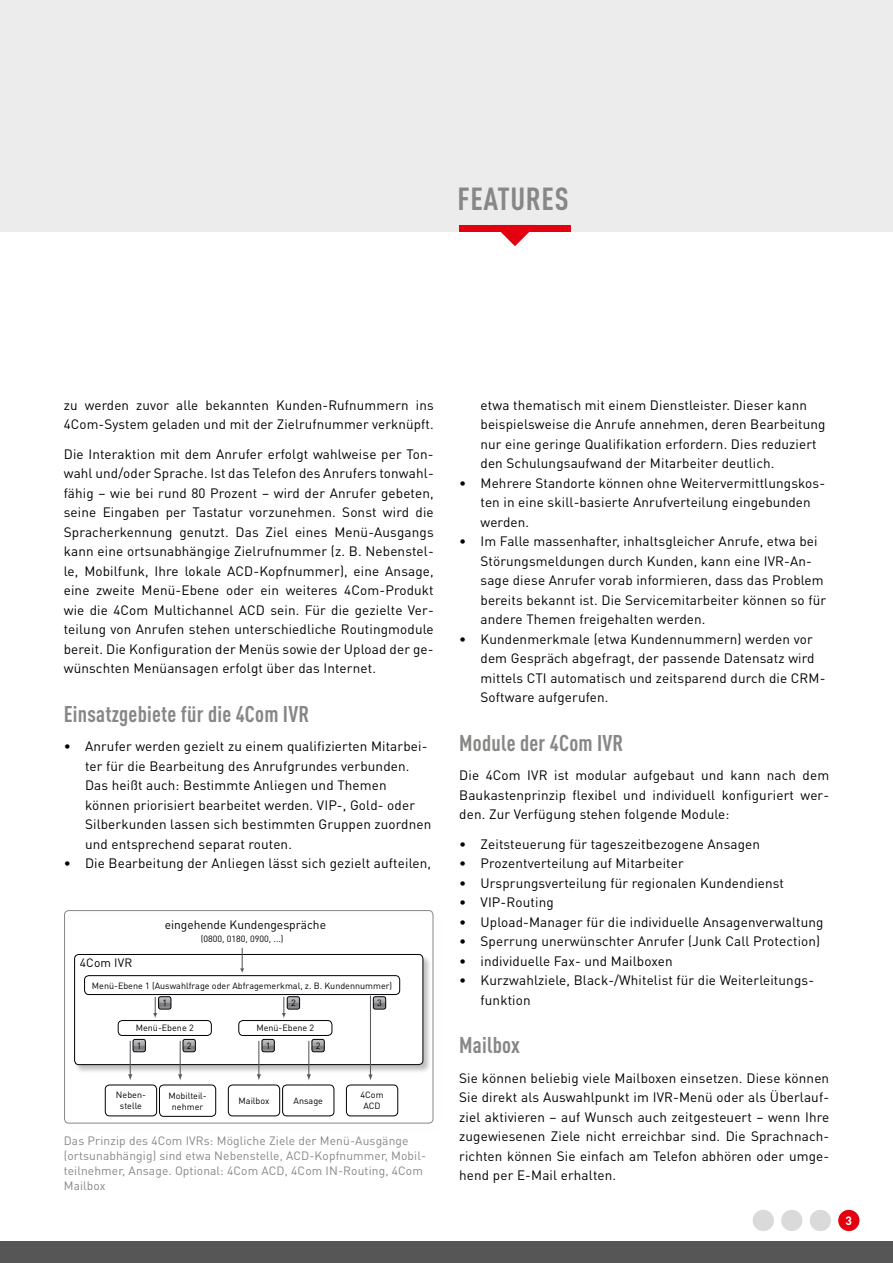
<style>
.page{position:relative;width:893px;height:1263px;background:#fff}
.page>*{position:absolute;margin:0;border:0;box-sizing:border-box;transform-origin:0 0}
.t1{font:700 condensed 31.5px "DINOT";letter-spacing:.02em;color:#878786}
.t2{font:700 condensed 22.5px "DINOT";letter-spacing:.01em;color:#878786}
.t3{font:13.5px/19.5px "DINOT";letter-spacing:.01em;color:#000}
.t4{font:12px/15px "DINOT";letter-spacing:.01em;color:#878786}
.t5{font:12px "DINOT";color:#000}
.t6{font:700 12px "DINOT";color:#fff}
.t7{font:9px/10.8px "DINOT";color:#000;text-align:center}
</style>
<div class="page">
<div style="left:0;top:1242px;width:893px;height:21px;background:#565656"></div>
<div style="left:753px;top:1210px;width:21px;height:21px;background:#dadada;border-radius:50%"></div>
<div style="left:781px;top:1210px;width:21px;height:21px;background:#dadada;border-radius:50%"></div>
<div style="left:810px;top:1210px;width:21px;height:21px;background:#dadada;border-radius:50%"></div>
<div style="left:838px;top:1210px;width:21px;height:21px;background:#e3000f;border-radius:50%"></div>
<div style="left:0;top:0;width:893px;height:231px;background:#ececed"></div>
<div style="left:459px;top:225px;width:112px;height:6px;background:#e3000f"></div>
<svg style="left:494px;top:231px;width:42px;height:15px"></svg>
<div style="left:64px;top:910px;width:369px;height:213px;border:1px solid #878786;border-radius:4px"></div>
<div style="left:74px;top:954px;width:358px;height:119px;background:#000;opacity:.25"></div>
<div style="left:75px;top:954px;width:348px;height:110px;background:#fff;border-radius:4px"></div>
<div style="left:74px;top:954px;width:349px;height:111px;border:1px solid #000;border-radius:4px"></div>
<div style="left:84px;top:975px;width:316px;height:20px;border:1px solid #000;border-radius:4px"></div>
<div style="left:118px;top:1020px;width:94px;height:16px;border:1px solid #000;border-radius:4px"></div>
<svg style="left:240px;top:948px;width:4px;height:25px"></svg>
<hr style="left:308px;top:1041px;width:1px;height:34px;background:#5a5a5c">
<svg style="left:307px;top:1074px;width:4px;height:7px"></svg>
<hr style="left:258px;top:1041px;width:1px;height:34px;background:#5a5a5c">
<svg style="left:257px;top:1074px;width:4px;height:7px"></svg>
<hr style="left:180px;top:1041px;width:1px;height:34px;background:#5a5a5c">
<svg style="left:178px;top:1074px;width:4px;height:7px"></svg>
<hr style="left:130px;top:1041px;width:1px;height:34px;background:#5a5a5c">
<svg style="left:128px;top:1074px;width:4px;height:7px"></svg>
<hr style="left:370px;top:995px;width:1px;height:80px;background:#5a5a5c">
<svg style="left:368px;top:1074px;width:5px;height:7px"></svg>
<svg style="left:183px;top:1039px;width:11px;height:13px"></svg>
<div style="left:183px;top:1039px;width:13px;height:13px;border:1px solid #000;border-radius:2px"></div>
<svg style="left:152px;top:997px;width:19px;height:25px"></svg>
<div style="left:158px;top:996px;width:13px;height:13px;border:1px solid #000;border-radius:2px"></div>
<svg style="left:281px;top:997px;width:19px;height:21px"></svg>
<div style="left:287px;top:996px;width:13px;height:13px;border:1px solid #000;border-radius:2px"></div>
<svg style="left:262px;top:1039px;width:11px;height:13px"></svg>
<div style="left:262px;top:1039px;width:13px;height:13px;border:1px solid #000;border-radius:2px"></div>
<svg style="left:312px;top:1039px;width:12px;height:13px"></svg>
<div style="left:312px;top:1039px;width:12px;height:13px;border:1px solid #000;border-radius:2px"></div>
<svg style="left:373px;top:998px;width:13px;height:11px"></svg>
<div style="left:373px;top:996px;width:13px;height:13px;border:1px solid #000;border-radius:2px"></div>
<svg style="left:133px;top:1039px;width:11px;height:13px"></svg>
<div style="left:133px;top:1039px;width:13px;height:13px;border:1px solid #000;border-radius:2px"></div>
<div style="left:105px;top:1085px;width:52px;height:31px;border:1px solid #000;border-radius:4px"></div>
<div style="left:159px;top:1085px;width:57px;height:31px;border:1px solid #000;border-radius:4px"></div>
<div style="left:282px;top:1085px;width:52px;height:31px;border:1px solid #000;border-radius:4px"></div>
<div style="left:228px;top:1085px;width:52px;height:31px;border:1px solid #000;border-radius:4px"></div>
<div style="left:346px;top:1085px;width:52px;height:31px;border:1px solid #000;border-radius:4px"></div>
<div style="left:239px;top:1020px;width:93px;height:16px;border:1px solid #000;border-radius:4px"></div>
<h1 class="t1" style="left:457px;top:180px;width:113px">FEATURES</h1>
<p class="t3" style="left:64px;top:395px;width:371px">zu werden zuvor alle bekannten Kunden-Rufnummern ins<br>4Com-System geladen und mit der Zielrufnummer verknüpft.</p>
<p class="t3" style="left:64px;top:443px;width:371px;text-align:justify">Die Interaktion mit dem Anrufer erfolgt wahlweise per Ton&shy;wahl und/oder Sprache. Ist das Telefon des Anrufers tonwahl&shy;fähig – wie bei rund 80 Prozent – wird der Anrufer gebeten, seine Eingaben per Tastatur vorzunehmen. Sonst wird die Spracherkennung genutzt. Das Ziel eines Menü-Ausgangs kann eine ortsunabhängige Zielrufnummer (z. B. Nebenstel&shy;le, Mobilfunk, Ihre lokale ACD-Kopfnummer), eine Ansage, eine zweite Menü-Ebene oder ein weiteres 4Com-Produkt wie die 4Com Multichannel ACD sein. Für die gezielte Ver&shy;teilung von Anrufen stehen unterschiedliche Routingmodule bereit. Die Konfiguration der Menüs sowie der Upload der ge&shy;wünschten Menüansagen erfolgt über das Internet.</p>
<h2 class="t2" style="left:64px;top:700px;width:247px">Einsatzgebiete für die 4Com IVR</h2>
<p class="t3" style="left:85px;top:736px;width:348px;text-indent:-21px">• Anrufer werden gezielt zu einem qualifizierten Mitarbei&shy;ter für die Bearbeitung des Anrufgrundes verbunden.<br>Das heißt auch: Bestimmte Anliegen und Themen können priorisiert bearbeitet werden. VIP-, Gold- oder Silberkunden lassen sich bestimmten Gruppen zuordnen und entsprechend separat routen.</p>
<p class="t3" style="left:64px;top:853px;width:369px">• Die Bearbeitung der Anliegen lässt sich gezielt aufteilen,</p>
<p class="t5" style="left:165px;top:916px;width:163px">eingehende Kundengespräche</p>
<p class="t5" style="left:80px;top:955px;width:54px">4Com IVR</p>
<p class="t7" style="left:201px;top:933px;width:84px">(0800, 0180, 0900, ...)</p>
<p class="t7" style="left:92px;top:979px;width:302px">Menü-Ebene 1 (Auswahlfrage oder Abfragemerkmal, z. B. Kundennummer)</p>
<p class="t7" style="left:136px;top:1022px;width:59px">Menü-Ebene 2</p>
<p class="t7" style="left:377px;top:997px;width:6px">3</p>
<p class="t7" style="left:162px;top:997px;width:6px">1</p>
<p class="t7" style="left:291px;top:997px;width:6px">2</p>
<p class="t7" style="left:266px;top:1040px;width:6px">1</p>
<p class="t7" style="left:316px;top:1040px;width:6px">2</p>
<p class="t7" style="left:256px;top:1022px;width:59px">Menü-Ebene 2</p>
<p class="t7" style="left:187px;top:1040px;width:6px">2</p>
<p class="t7" style="left:137px;top:1040px;width:6px">1</p>
<p class="t7" style="left:116px;top:1089px;width:31px">Neben&shy;stelle</p>
<p class="t7" style="left:168px;top:1090px;width:40px">Mobilteil&shy;nehmer</p>
<p class="t7" style="left:239px;top:1095px;width:32px">Mailbox</p>
<p class="t7" style="left:294px;top:1095px;width:31px">Ansage</p>
<p class="t7" style="left:361px;top:1089px;width:25px">4Com<br>ACD</p>
<p class="t4" style="left:64px;top:1132px;width:364px">Das Prinzip des 4Com IVRs: Mögliche Ziele der Menü-Ausgänge (ortsunabhängig) sind etwa Nebenstelle, ACD-Kopfnummer, Mobil&shy;teilnehmer, Ansage. Optional: 4Com ACD, 4Com IN-Routing, 4Com Mailbox</p>
<p class="t3" style="left:480px;top:395px;width:346px">etwa thematisch mit einem Dienstleister. Dieser kann beispielsweise die Anrufe annehmen, deren Bearbeitung nur eine geringe Qualifikation erfordern. Dies reduziert den Schulungsaufwand der Mitarbeiter deutlich.</p>
<p class="t3" style="left:480px;top:473px;width:346px;text-indent:-21px">• Mehrere Standorte können ohne Weitervermittlungskos&shy;ten in eine skill-basierte Anrufverteilung eingebunden werden.</p>
<p class="t3" style="left:480px;top:531px;width:347px;text-indent:-21px">• Im Falle massenhafter, inhaltsgleicher Anrufe, etwa bei Störungsmeldungen durch Kunden, kann eine IVR-An&shy;sage diese Anrufer vorab informieren, dass das Problem bereits bekannt ist. Die Servicemitarbeiter können so für andere Themen freigehalten werden.</p>
<p class="t3" style="left:480px;top:629px;width:346px;text-indent:-21px">• Kundenmerkmale (etwa Kundennummern) werden vor dem Gespräch abgefragt, der passende Datensatz wird mittels CTI automatisch und zeitsparend durch die CRM-Software aufgerufen.</p>
<h2 class="t2" style="left:459px;top:729px;width:166px">Module der 4Com IVR</h2>
<p class="t3" style="left:459px;top:765px;width:371px;text-align:justify">Die 4Com IVR ist modular aufgebaut und kann nach dem Baukastenprinzip flexibel und individuell konfiguriert wer&shy;den. Zur Verfügung stehen folgende Module:</p>
<p class="t3" style="left:459px;top:833px;width:302px">• Zeitsteuerung für tageszeitbezogene Ansagen</p>
<p class="t3" style="left:459px;top:853px;width:226px">• Prozentverteilung auf Mitarbeiter</p>
<p class="t3" style="left:459px;top:872px;width:326px">• Ursprungsverteilung für regionalen Kundendienst</p>
<p class="t3" style="left:459px;top:892px;width:96px">• VIP-Routing</p>
<p class="t3" style="left:459px;top:911px;width:366px">• Upload-Manager für die individuelle Ansagenverwaltung</p>
<p class="t3" style="left:459px;top:931px;width:363px">• Sperrung unerwünschter Anrufer (Junk Call Protection)</p>
<p class="t3" style="left:459px;top:950px;width:215px">• individuelle Fax- und Mailboxen</p>
<p class="t3" style="left:480px;top:970px;width:335px;text-indent:-21px">• Kurzwahlziele, Black-/Whitelist für die Weiterleitungs&shy;funktion</p>
<h2 class="t2" style="left:459px;top:1032px;width:62px">Mailbox</h2>
<p class="t3" style="left:459px;top:1067px;width:371px;text-align:justify">Sie können beliebig viele Mailboxen einsetzen. Diese können Sie direkt als Auswahlpunkt im IVR-Menü oder als Überlauf&shy;ziel aktivieren – auf Wunsch auch zeitgesteuert – wenn Ihre zugewiesenen Ziele nicht erreichbar sind. Die Sprachnach&shy;richten können Sie einfach am Telefon abhören oder umge&shy;hend per E-Mail erhalten.</p>
<p class="t6" style="left:846px;top:1212px;width:8px">3</p>
</div>
